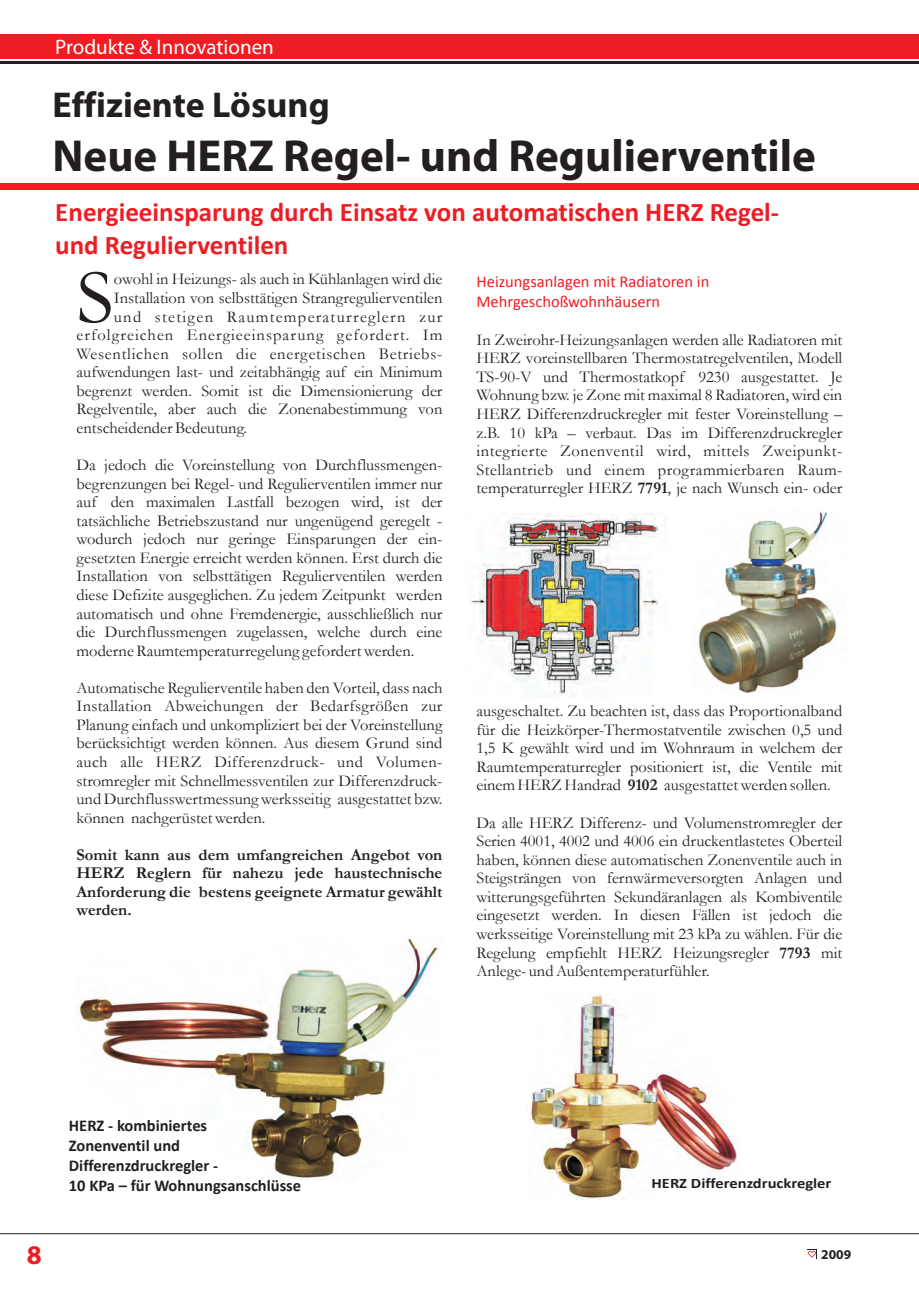
<style>
.page{position:relative;width:919px;height:1289px;background:#fff}
.page>*{position:absolute;margin:0;border:0;box-sizing:border-box;transform-origin:0 0}
.t1{font:78px "Garamond";color:#231f20}
.t2{font:700 45px "Myriad Pro";color:#231f20}
.t3{font:700 36px "Myriad Pro";color:#231f20}
.t4{font:700 27px/33px "Calibri";color:#ee1d23}
.t5{font:700 27px "Myriad Pro";color:#ee1d23}
.t6{font:21px "Myriad Pro";color:#fff}
.t7{font:16.5px/18.6px "Garamond";color:#231f20;text-align:justify}
.t8{font:700 16.5px/18.6px "Garamond";color:#231f20;text-align:justify}
.t9{font:700 16.5px/20.1px "Calibri";color:#231f20}
.t10{font:16.5px/20.1px "Calibri";color:#ee1d23}
.t11{font:700 14.4px "Calibri";color:#231f20;scale:1.14 1}
.t12{font:700 13.5px "Myriad Pro";color:#231f20}
.s1{font-weight:700}
</style>
<div class="page">
<hr style="left:0;top:1233px;width:918px;height:1px;background:#231f20">
<div style="left:0;top:183px;width:918px;height:6px;background:#ee1d23"></div>
<hr style="left:0;top:61px;width:918px;height:3px;background:#231f20">
<div style="left:0;top:34px;width:918px;height:25px;background:#ee1d23"></div>
<svg style="left:808px;top:1251px;width:7px;height:6px"></svg>
<img style="left:76px;top:938px;width:362px;height:240px">
<img style="left:470px;top:513px;width:189px;height:184px">
<img style="left:698px;top:510px;width:138px;height:183px">
<img style="left:527px;top:994px;width:210px;height:204px">
<p class="t6" style="left:55px;top:34px;width:220px">Produkte &amp; Innovationen</p>
<h3 class="t3" style="left:53px;top:82px;width:279px">Effiziente Lösung</h3>
<h2 class="t2" style="left:53px;top:126px;width:764px">Neue HERZ Regel- und Regulierventile</h2>
<h3 class="t4" style="left:55px;top:194px;width:725px">Energieeinsparung durch Einsatz von automatischen HERZ Regel&shy;und Regulierventilen</h3>
<h1 class="t1" style="left:77px;top:245px;width:39px">S</h1>
<p class="t7" style="left:114px;top:269px;width:330px">owohl in Heizungs- als auch in Kühlanlagen wird die<br>Installation von selbsttätigen Strangregulierventilen</p>
<p class="t7" style="left:77px;top:306px;width:367px;text-indent:37px">und stetigen Raumtemperaturreglern zur erfolgreichen Energieeinsparung gefordert. Im Wesentlichen sollen die energetischen Betriebs&shy;aufwendungen last- und zeitabhängig auf ein Minimum begrenzt werden. Somit ist die Dimensionierung der Regelventile, aber auch die Zonenabestimmung von entscheidender Bedeutung.</p>
<p class="t7" style="left:76px;top:455px;width:367px">Da jedoch die Voreinstellung von Durchflussmengen&shy;begrenzungen bei Regel- und Regulierventilen immer nur auf den maximalen Lastfall bezogen wird, ist der tatsächliche Betriebszustand nur ungenügend geregelt - wodurch jedoch nur geringe Einsparungen der ein&shy;gesetzten Energie erreicht werden können. Erst durch die Installation von selbsttätigen Regulierventilen werden diese Defizite ausgeglichen. Zu jedem Zeitpunkt werden automatisch und ohne Fremdenergie, ausschließlich nur die Durchflussmengen zugelassen, welche durch eine moderne Raumtemperaturregelung gefordert werden.</p>
<p class="t7" style="left:76px;top:677px;width:367px">Automatische Regulierventile haben den Vorteil, dass nach Installation Abweichungen der Bedarfsgrößen zur Planung einfach und unkompliziert bei der Voreinstellung berücksichtigt werden können. Aus diesem Grund sind auch alle HERZ Differenzdruck- und Volumen&shy;stromregler mit Schnellmessventilen zur Differenzdruck&shy;und Durchflusswertmessung werksseitig ausgestattet bzw. können nachgerüstet werden.</p>
<p class="t8" style="left:76px;top:845px;width:367px">Somit kann aus dem umfangreichen Angebot von HERZ Reglern für nahezu jede haustechnische Anforderung die bestens geeignete Armatur gewählt werden.</p>
<p class="t10" style="left:476px;top:271px;width:234px">Heizungsanlagen mit Radiatoren in<br>Mehrgeschoßwohnhäusern</p>
<p class="t7" style="left:476px;top:330px;width:367px">In Zweirohr-Heizungsanlagen werden alle Radiatoren mit HERZ voreinstellbaren Thermostatregelventilen, Modell TS-90-V und Thermostatkopf 9230 ausgestattet. Je Wohnung bzw. je Zone mit maximal 8 Radiatoren, wird ein HERZ Differenzdruckregler mit fester Voreinstellung – z.B. 10 kPa – verbaut. Das im Differenzdruckregler integrierte Zonenventil wird, mittels Zweipunkt-Stellantrieb und einem programmierbaren Raum&shy;temperaturregler HERZ <span class="s1">7791</span>, je nach Wunsch ein- oder</p>
<p class="t7" style="left:476px;top:701px;width:367px">ausgeschaltet. Zu beachten ist, dass das Proportionalband für die Heizkörper-Thermostatventile zwischen 0,5 und 1,5 K gewählt wird und im Wohnraum in welchem der Raumtemperaturregler positioniert ist, die Ventile mit einem HERZ Handrad <span class="s1">9102</span> ausgestattet werden sollen.</p>
<p class="t7" style="left:476px;top:812px;width:367px">Da alle HERZ Differenz- und Volumenstromregler der Serien 4001, 4002 und 4006 ein druckentlastetes Oberteil haben, können diese automatischen Zonenventile auch in Steigsträngen von fernwärmeversorgten Anlagen und witterungsgeführten Sekundäranlagen als Kombiventile eingesetzt werden. In diesen Fällen ist jedoch die werksseitige Voreinstellung mit 23 kPa zu wählen. Für die Regelung empfiehlt HERZ Heizungsregler <span class="s1">7793</span> mit Anlege- und Außentemperaturfühler.</p>
<h3 class="t5" style="left:27px;top:1237px;width:16px">8</h3>
<p class="t9" style="left:69px;top:1114px;width:234px">HERZ - kombiniertes<br>Zonenventil und<br>Differenzdruckregler -<br>10 KPa – für Wohnungsanschlüsse</p>
<p class="t11" style="left:651px;top:1174px;width:159px">HERZ Differenzdruckregler</p>
<p class="t12" style="left:821px;top:1245px;width:31px">2009</p>
</div>
